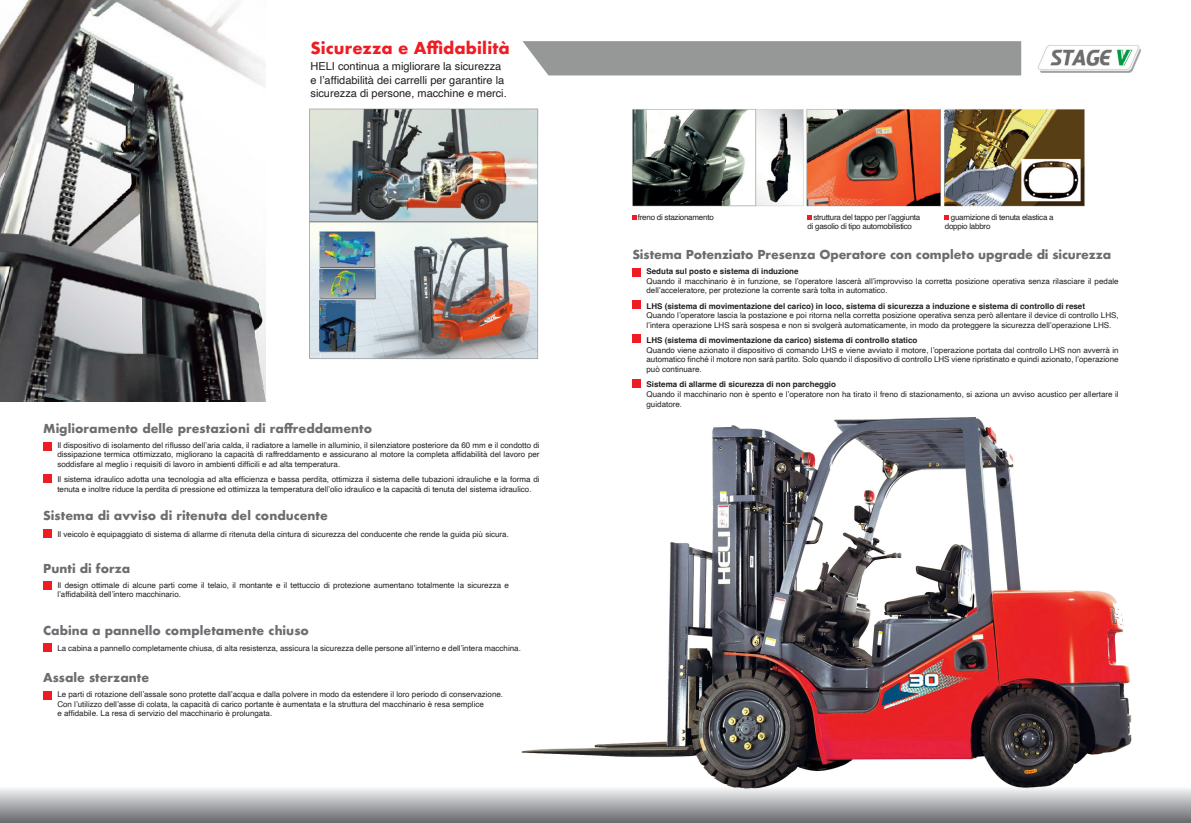
<style>
.page{position:relative;width:1191px;height:823px;background:#fff}
.page>*{position:absolute;margin:0;border:0;box-sizing:border-box;transform-origin:0 0}
.t1{font:700 16px "Futura";letter-spacing:.005em;color:#ee1d23}
.t2{font:700 12px "Futura";color:#6c6d70}
.t3{font:11px/13.2px "Helvetica";color:#231f20}
.t4{font:8px/9.6px "Helvetica";color:#231f20}
.t5{font:700 8px "Helvetica";color:#231f20}
.t6{font:8px "Helvetica";letter-spacing:-.03em;color:#231f20}
</style>
<div class="page">
<img style="left:521px;top:417px;width:611px;height:363px">
<img style="left:310px;top:108px;width:229px;height:251px">
<img style="left:632px;top:109px;width:453px;height:97px">
<svg style="left:632px;top:215px;width:4px;height:5px"></svg>
<svg style="left:807px;top:215px;width:4px;height:5px"></svg>
<svg style="left:945px;top:215px;width:4px;height:5px"></svg>
<div style="left:522px;top:41px;width:499px;height:34px;background:#969898"></div>
<img style="left:0;top:0;width:265px;height:401px">
<img style="left:1037px;top:45px;width:104px;height:28px">
<div style="left:43px;top:441px;width:9px;height:9px;background:#ee1d23"></div>
<div style="left:43px;top:473px;width:9px;height:9px;background:#ee1d23"></div>
<div style="left:632px;top:268px;width:9px;height:8px;background:#ee1d23"></div>
<div style="left:632px;top:300px;width:9px;height:8px;background:#ee1d23"></div>
<div style="left:632px;top:334px;width:9px;height:9px;background:#ee1d23"></div>
<div style="left:632px;top:378px;width:9px;height:9px;background:#ee1d23"></div>
<div style="left:43px;top:529px;width:9px;height:8px;background:#ee1d23"></div>
<div style="left:43px;top:643px;width:9px;height:8px;background:#ee1d23"></div>
<div style="left:43px;top:690px;width:9px;height:9px;background:#ee1d23"></div>
<div style="left:43px;top:581px;width:9px;height:9px;background:#ee1d23"></div>
<div style="left:0;top:780px;width:1191px;height:42px;background:linear-gradient(to bottom,#fff,#717377)"></div>
<p class="t1" style="left:310px;top:37px;width:201px">Sicurezza e Affidabilità</p>
<p class="t3" style="left:310px;top:60px;width:198px">HELI continua a migliorare la sicurezza e l’affidabilità dei carrelli per garantire la sicurezza di persone, macchine e merci.</p>
<p class="t2" style="left:43px;top:419px;width:330px">Miglioramento delle prestazioni di raffreddamento</p>
<p class="t4" style="left:57px;top:440px;width:483px;text-align:justify">Il dispositivo di isolamento del riflusso dell’aria calda, il radiatore a lamelle in alluminio, il silenziatore posteriore da 60 mm e il condotto di dissipazione termica ottimizzato, migliorano la capacità di raffreddamento e assicurano al motore la completa affidabilità del lavoro per soddisfare al meglio i requisiti di lavoro in ambienti difficili e ad alta temperatura.</p>
<p class="t4" style="left:57px;top:474px;width:483px">Il sistema idraulico adotta una tecnologia ad alta efficienza e bassa perdita, ottimizza il sistema delle tubazioni idrauliche e la forma di tenuta e inoltre riduce la perdita di pressione ed ottimizza la temperatura dell’olio idraulico e la capacità di tenuta del sistema idraulico.</p>
<p class="t2" style="left:43px;top:506px;width:286px">Sistema di avviso di ritenuta del conducente</p>
<p class="t4" style="left:57px;top:529px;width:453px">Il veicolo è equipaggiato di sistema di allarme di ritenuta della cintura di sicurezza del conducente che rende la guida più sicura.</p>
<p class="t2" style="left:43px;top:559px;width:88px">Punti di forza</p>
<p class="t4" style="left:57px;top:580px;width:453px">Il design ottimale di alcune parti come il telaio, il montante e il tettuccio di protezione aumentano totalmente la sicurezza e l’affidabilità dell’intero macchinario.</p>
<p class="t2" style="left:43px;top:621px;width:267px">Cabina a pannello completamente chiuso</p>
<p class="t4" style="left:57px;top:643px;width:465px">La cabina a pannello completamente chiusa, di alta resistenza, assicura la sicurezza delle persone all’interno e dell’intera macchina.</p>
<p class="t2" style="left:43px;top:668px;width:107px">Assale sterzante</p>
<p class="t4" style="left:57px;top:689px;width:447px">Le parti di rotazione dell’assale sono protette dall’acqua e dalla polvere in modo da estendere il loro periodo di conservazione.</p>
<p class="t4" style="left:57px;top:699px;width:428px">Con l’utilizzo dell’asse di colata, la capacità di carico portante è aumentata e la struttura del macchinario è resa semplice</p>
<p class="t4" style="left:57px;top:708px;width:216px">e affidabile. La resa di servizio del macchinario è prolungata.</p>
<p class="t6" style="left:638px;top:211px;width:77px">freno di stazionamento</p>
<p class="t6" style="left:813px;top:211px;width:108px">struttura del tappo per l’aggiunta</p>
<p class="t6" style="left:807px;top:220px;width:106px">di gasolio di tipo automobilistico</p>
<p class="t6" style="left:950px;top:211px;width:104px">guarnizione di tenuta elastica a</p>
<p class="t6" style="left:945px;top:220px;width:47px">doppio labbro</p>
<p class="t2" style="left:632px;top:246px;width:480px">Sistema Potenziato Presenza Operatore con completo upgrade di sicurezza</p>
<p class="t5" style="left:646px;top:266px;width:154px">Seduta sul posto e sistema di induzione</p>
<p class="t4" style="left:646px;top:276px;width:473px">Quando il macchinario è in funzione, se l’operatore lascerà all’improvviso la corretta posizione operativa senza rilasciare il pedale dell’acceleratore, per protezione la corrente sarà tolta in automatico.</p>
<p class="t5" style="left:646px;top:301px;width:440px">LHS (sistema di movimentazione del carico) in loco, sistema di sicurezza a induzione e sistema di controllo di reset</p>
<p class="t4" style="left:646px;top:311px;width:473px">Quando l’operatore lascia la postazione e poi ritorna nella corretta posizione operativa senza però allentare il device di controllo LHS, l’intera operazione LHS sarà sospesa e non si svolgerà automaticamente, in modo da proteggere la sicurezza dell’operazione LHS.</p>
<p class="t5" style="left:646px;top:335px;width:272px">LHS (sistema di movimentazione da carico) sistema di controllo statico</p>
<p class="t4" style="left:646px;top:345px;width:473px;text-align:justify">Quando viene azionato il dispositivo di comando LHS e viene avviato il motore, l’operazione portata dal controllo LHS non avverrà in automatico finché il motore non sarà partito. Solo quando il dispositivo di controllo LHS viene ripristinato e quindi azionato, l’operazione può continuare.</p>
<p class="t5" style="left:646px;top:379px;width:191px">Sistema di allarme di sicurezza di non parcheggio</p>
<p class="t4" style="left:646px;top:389px;width:473px">Quando il macchinario non è spento e l’operatore non ha tirato il freno di stazionamento, si aziona un avviso acustico per allertare il guidatore.</p>
</div>
